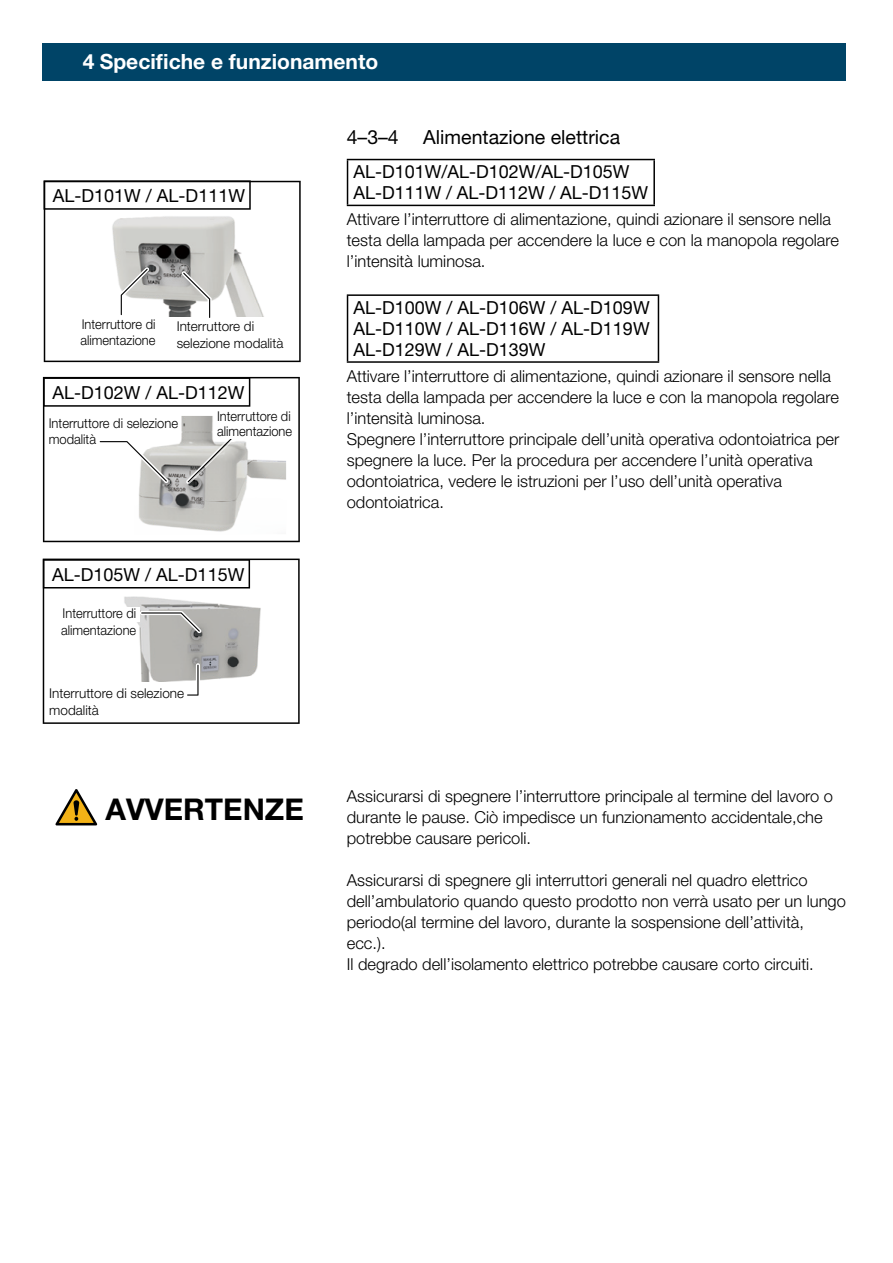
<style>
.page{position:relative;width:893px;height:1263px;background:#fff}
.page>*{position:absolute;margin:0;border:0;box-sizing:border-box;transform-origin:0 0}
.t1{font:700 30px "Helvetica Neue LT Pro";color:#000}
.t2{font:700 21px "Helvetica Neue LT Pro";color:#fff}
.t3{font:19.5px "Helvetica Neue LT Pro";color:#000}
.t4{font:18px/21px "Helvetica Neue LT Pro";color:#000}
.t5{font:300 16.5px/21px "Helvetica Neue LT Pro";color:#000}
.t6{font:300 13.5px/16.5px "Helvetica Neue LT Pro";color:#000;scale:.95 1}
.t7{font:300 13.5px/16.5px "Helvetica Neue LT Pro";color:#000}
.t8{font:300 13.5px/16.5px "Helvetica Neue LT Pro";color:#000;scale:.96 1}
</style>
<div class="page">
<div style="left:43px;top:43px;width:803px;height:38px;background:#004467"></div>
<hr style="left:347px;top:159px;width:308px;height:1px;background:#000">
<hr style="left:347px;top:160px;width:1px;height:45px;background:#000">
<hr style="left:653px;top:160px;width:2px;height:45px;background:#000">
<hr style="left:347px;top:205px;width:308px;height:1px;background:#000">
<hr style="left:347px;top:294px;width:312px;height:2px;background:#000">
<hr style="left:347px;top:296px;width:1px;height:65px;background:#000">
<hr style="left:658px;top:296px;width:1px;height:65px;background:#000">
<hr style="left:347px;top:361px;width:312px;height:2px;background:#000">
<svg style="left:44px;top:181px;width:257px;height:181px"></svg>
<img style="left:109px;top:213px;width:170px;height:125px">
<div style="left:158px;top:317px;width:138px;height:22px;background:#fff"></div>
<svg style="left:119px;top:267px;width:30px;height:50px"></svg>
<svg style="left:182px;top:271px;width:30px;height:47px"></svg>
<svg style="left:44px;top:180px;width:207px;height:30px"></svg>
<svg style="left:43px;top:559px;width:257px;height:165px"></svg>
<svg style="left:43px;top:377px;width:257px;height:165px"></svg>
<div style="left:217px;top:409px;width:77px;height:30px;background:#fff"></div>
<svg style="left:55px;top:789px;width:42px;height:36px"></svg>
<p class="t2" style="left:83px;top:48px;width:297px">4 Specifiche e funzionamento</p>
<p class="t4" style="left:53px;top:185px;width:194px">AL-D101W / AL-D111W</p>
<p class="t6" style="left:80px;top:316px;width:81px">Interruttore di alimentazione</p>
<p class="t7" style="left:177px;top:318px;width:108px">Interruttore di selezione modalità</p>
<p class="t4" style="left:53px;top:382px;width:194px">AL-D102W / AL-D112W</p>
<p class="t8" style="left:49px;top:414px;width:136px">Interruttore di selezione modalità</p>
<p class="t6" style="left:217px;top:408px;width:81px;line-height:15px">Interruttore di alimentazione</p>
<p class="t4" style="left:52px;top:564px;width:194px">AL-D105W / AL-D115W</p>
<p class="t6" style="left:61px;top:605px;width:81px">Interruttore di alimentazione</p>
<p class="t7" style="left:49px;top:685px;width:136px">Interruttore di selezione modalità</p>
<h1 class="t1" style="left:105px;top:791px;width:200px">AVVERTENZE</h1>
<p class="t3" style="left:347px;top:126px;width:54px">4–3–4</p>
<p class="t3" style="left:423px;top:126px;width:198px">Alimentazione elettrica</p>
<p class="t4" style="left:353px;top:161px;width:296px">AL-D101W/AL-D102W/AL-D105W<br>AL-D111W / AL-D112W / AL-D115W</p>
<p class="t5" style="left:347px;top:209px;width:494px">Attivare l’interruttore di alimentazione, quindi azionare il sensore nella testa della lampada per accendere la luce e con la manopola regolare l’intensità luminosa.</p>
<p class="t4" style="left:353px;top:297px;width:298px;text-align:justify">AL-D100W / AL-D106W / AL-D109W AL-D110W / AL-D116W / AL-D119W AL-D129W / AL-D139W</p>
<p class="t5" style="left:347px;top:365px;width:494px">Attivare l’interruttore di alimentazione, quindi azionare il sensore nella testa della lampada per accendere la luce e con la manopola regolare l’intensità luminosa.<br>Spegnere l’interruttore principale dell’unità operativa odontoiatrica per spegnere la luce. Per la procedura per accendere l’unità operativa odontoiatrica, vedere le istruzioni per l’uso dell’unità operativa odontoiatrica.</p>
<p class="t5" style="left:347px;top:785px;width:488px">Assicurarsi di spegnere l’interruttore principale al termine del lavoro o durante le pause. Ciò impedisce un funzionamento accidentale,che potrebbe causare pericoli.</p>
<p class="t5" style="left:347px;top:869px;width:501px">Assicurarsi di spegnere gli interruttori generali nel quadro elettrico dell’ambulatorio quando questo prodotto non verrà usato per un lungo periodo(al termine del lavoro, durante la sospensione dell’attività, ecc.).<br>Il degrado dell’isolamento elettrico potrebbe causare corto circuiti.</p>
</div>
